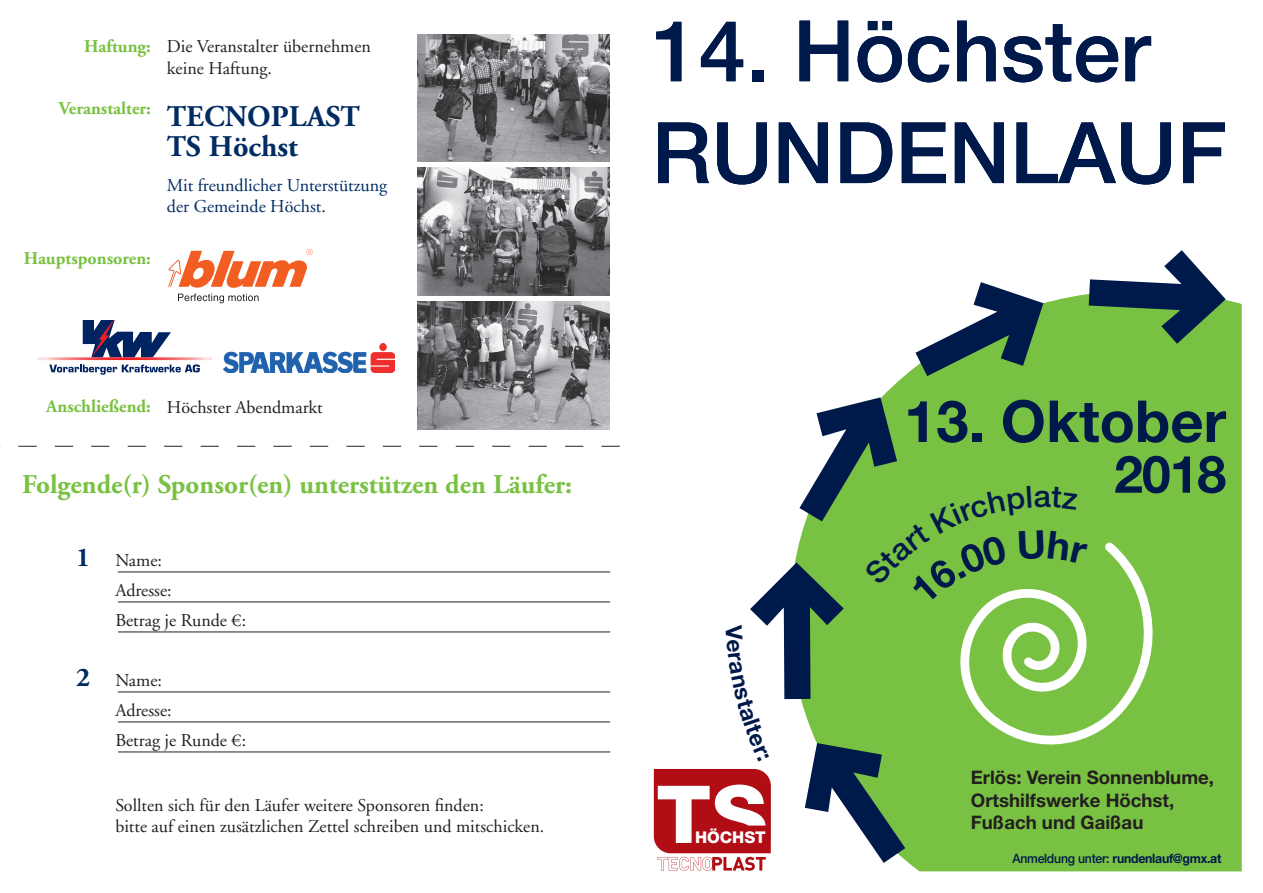
<style>
.page{position:relative;width:1263px;height:893px;background:#fff}
.page>*{position:absolute;margin:0;border:0;box-sizing:border-box;transform-origin:0 0}
.t1{font:500 84.9px/101.9px "Helvetica Neue LT Pro";color:#00194b}
.t2{font:700 57.9px "Helvetica Neue LT Pro";color:#00194b}
.t3{font:700 51.75px "Helvetica Neue LT Pro";color:#00194b}
.t4{font:700 30px/30px "Adobe Garamond";color:#002c62}
.t5{font:700 27px "Adobe Garamond";color:#79c142}
.t6{font:700 18.6px/22.4px "Helvetica Neue LT Pro";color:#231f20}
.t7{font:18px/30px "Adobe Garamond";color:#231f20}
.t8{font:700 18px "Adobe Garamond";color:#79c142}
.t9{font:18px/21.6px "Adobe Garamond";color:#002c62}
.t10{font:800 16.2px "Helvetica Neue";color:#fff}
.t11{font:700 12.9px "Helvetica Neue LT Pro";letter-spacing:-.02em;color:#00194b;scale:.95 1}
.s1{font-weight:700;font-size:27px;color:#002c62}
.s2{font-weight:500}
</style>
<div class="page">
<hr style="left:118px;top:572px;width:492px;height:1px;background:#231f20">
<hr style="left:118px;top:602px;width:492px;height:1px;background:#231f20">
<hr style="left:118px;top:632px;width:492px;height:1px;background:#231f20">
<hr style="left:118px;top:692px;width:492px;height:1px;background:#231f20">
<hr style="left:118px;top:722px;width:492px;height:1px;background:#231f20">
<hr style="left:118px;top:752px;width:492px;height:1px;background:#231f20">
<svg style="left:0;top:446px;width:620px;height:1px"></svg>
<img style="left:418px;top:34px;width:191px;height:128px">
<img style="left:418px;top:168px;width:191px;height:128px">
<img style="left:418px;top:302px;width:191px;height:127px">
<svg style="left:168px;top:249px;width:144px;height:54px"></svg>
<svg style="left:49px;top:364px;width:151px;height:11px"></svg>
<svg style="left:83px;top:320px;width:88px;height:37px"></svg>
<hr style="left:37px;top:357px;width:175px;height:3px;background:#ee1d23">
<div style="left:882px;top:294px;width:360px;height:577px;background:#79c142"></div>
<svg style="left:1089px;top:250px;width:137px;height:94px"></svg>
<svg style="left:915px;top:282px;width:128px;height:94px"></svg>
<svg style="left:1087px;top:535px;width:74px;height:224px;background:#88c858"></svg>
<img style="left:223px;top:344px;width:172px;height:28px">
<svg style="left:654px;top:397px;width:433px;height:474px"></svg>
<p class="t8" style="left:84px;top:36px;width:68px">Haftung:</p>
<p class="t8" style="left:59px;top:98px;width:93px">Veranstalter:</p>
<p class="t8" style="left:24px;top:247px;width:129px">Hauptsponsoren:</p>
<p class="t7" style="left:167px;top:36px;width:206px;line-height:21.6px">Die Veranstalter übernehmen keine Haftung.</p>
<h3 class="t4" style="left:167px;top:101px;width:195px">TECNOPLAST<br>TS Höchst</h3>
<p class="t9" style="left:167px;top:174px;width:222px">Mit freundlicher Unterstützung der Gemeinde Höchst.</p>
<p class="t8" style="left:46px;top:396px;width:106px">Anschließend:</p>
<p class="t7" style="left:167px;top:392px;width:157px">Höchster Abendmarkt</p>
<h3 class="t5" style="left:22px;top:468px;width:551px">Folgende(r) Sponsor(en) unterstützen den Läufer:</h3>
<p class="t7" style="left:115px;top:545px;width:133px;text-indent:-39px"><span class="s1">1</span> Name:<br>Adresse:<br>Betrag je Runde €:</p>
<p class="t7" style="left:115px;top:665px;width:133px;text-indent:-39px"><span class="s1">2</span> Name:<br>Adresse:<br>Betrag je Runde €:</p>
<p class="t7" style="left:115px;top:794px;width:430px;line-height:21.6px">Sollten sich für den Läufer weitere Sponsoren finden:<br>bitte auf einen zusätzlichen Zettel schreiben und mitschicken.</p>
<h1 class="t1" style="left:652px;top:-1px;width:577px">14. Höchster<br>RUNDENLAUF</h1>
<p class="t10" style="left:695px;top:828px;width:72px">HÖCHST</p>
<h2 class="t2" style="left:904px;top:385px;width:324px">13. Oktober</h2>
<h3 class="t3" style="left:1114px;top:442px;width:113px">2018</h3>
<p class="t6" style="left:971px;top:766px;width:245px">Erlös: Verein Sonnenblume,<br>Ortshilfswerke Höchst,<br>Fußach und Gaißau</p>
<p class="t11" style="left:1012px;top:850px;width:221px"><span class="s2">Anmeldung unter:</span> rundenlauf@gmx.at</p>
</div>
